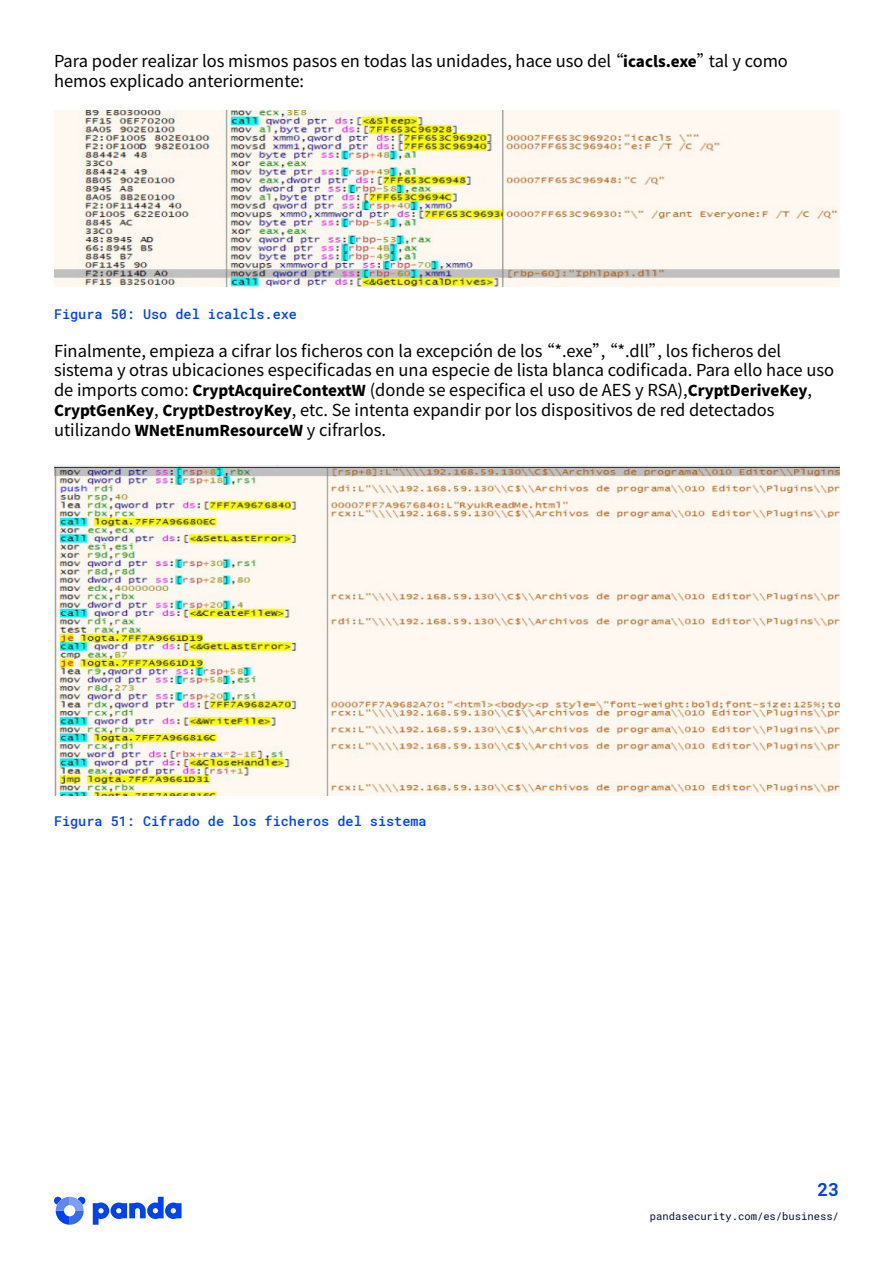
<style>
.page{position:relative;width:893px;height:1263px;background:#fff}
.page>*{position:absolute;margin:0;border:0;box-sizing:border-box;transform-origin:0 0}
.t1{font:700 18px "Roboto Mono";color:#0042f2}
.t2{font:16.5px/19.8px "Noto Sans SC";color:#000}
.Pie_de_ilustración{font:500 13.5px "Roboto Mono";color:#0042f2}
.t3{font:10.5px "Roboto Mono";color:#000d35}
.s1{font-weight:900;font-size:15px}
</style>
<div class="page">
<svg style="left:93px;top:1197px;width:89px;height:28px"></svg>
<svg style="left:54px;top:1197px;width:31px;height:28px"></svg>
<img style="left:54px;top:111px;width:785px;height:175px">
<img style="left:54px;top:466px;width:786px;height:329px">
<p class="t2" style="left:54px;top:52px;width:735px">Para poder realizar los mismos pasos en todas las unidades, hace uso del “<span class="s1">icacls.exe</span>”tal y como hemos explicado anteriormente:</p>
<p class="Pie_de_ilustración" style="left:54px;top:304px;width:245px">Figura 50: Uso del icalcls.exe</p>
<p class="t2" style="left:54px;top:341px;width:782px">Finalmente, empieza a cifrar los ficheros con la excepción de los “*.exe”, “*.dll”, los ficheros del sistema y otras ubicaciones especificadas en una especie de lista blanca codificada. Para ello hace uso de imports como: <span class="s1">CryptAcquireContextW</span> (donde se especifica el uso de AES y RSA),<span class="s1">CryptDeriveKey</span>, <span class="s1">CryptGenKey</span>, <span class="s1">CryptDestroyKey</span>, etc. Se intenta expandir por los dispositivos de red detectados utilizando <span class="s1">WNetEnumResourceW</span> y cifrarlos.</p>
<p class="Pie_de_ilustración" style="left:54px;top:812px;width:374px">Figura 51: Cifrado de los ficheros del sistema</p>
<p class="t1" style="left:817px;top:1176px;width:23px">23</p>
<p class="t3" style="left:650px;top:1209px;width:191px">pandasecurity.com/es/business/</p>
</div>
